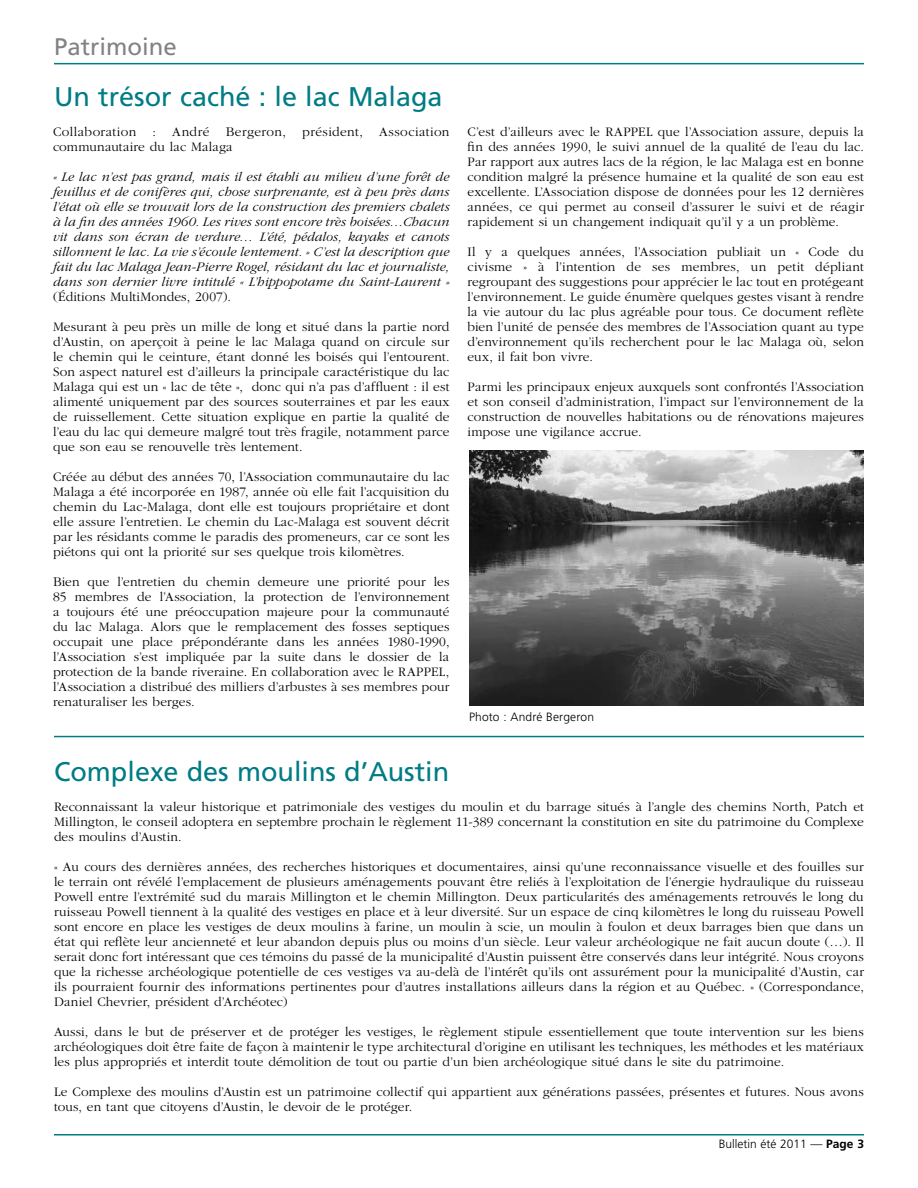
<style>
.page{position:relative;width:918px;height:1188px;background:#fff}
.page>*{position:absolute;margin:0;border:0;box-sizing:border-box;transform-origin:0 0}
.t1{font:27px "Frutiger LT Std";color:#007c85}
.t2{font:24px "Frutiger LT Std";color:#808285}
.t3{font:300 13.5px/15px "Garamond";letter-spacing:.01em;color:#000;text-align:justify}
.t4{font:italic 300 13.5px/15px "Garamond";letter-spacing:.01em;color:#000;text-align:justify}
.t5{font:300 12px "Frutiger LT Std";letter-spacing:.005em;color:#000}
.s1{font-weight:700}
</style>
<div class="page">
<hr style="left:54px;top:1134px;width:810px;height:2px;background:#007c85">
<hr style="left:54px;top:63px;width:810px;height:1px;background:#007c85">
<hr style="left:54px;top:736px;width:810px;height:1px;background:#007c85">
<img style="left:469px;top:451px;width:394px;height:255px">
<h2 class="t2" style="left:54px;top:32px;width:124px">Patrimoine</h2>
<h1 class="t1" style="left:54px;top:81px;width:390px">Un trésor caché : le lac Malaga</h1>
<p class="t3" style="left:53px;top:124px;width:398px">Collaboration : André Bergeron, président, Association communautaire du lac Malaga</p>
<p class="t4" style="left:53px;top:169px;width:398px">« Le lac n’est pas grand, mais il est établi au milieu d’une forêt de feuillus et de conifères qui, chose surprenante, est à peu près dans l’état où elle se trouvait lors de la construction des premiers chalets à la fin des années 1960. Les rives sont encore très boisées…Chacun vit dans son écran de verdure… L’été, pédalos, kayaks et canots sillonnent le lac. La vie s’écoule lentement. » C’est la description que fait du lac Malaga Jean-Pierre Rogel, résidant du lac et journaliste, dans son dernier livre intitulé « L’hippopotame du Saint-Laurent »</p>
<p class="t3" style="left:53px;top:289px;width:180px">(Éditions MultiMondes, 2007).</p>
<p class="t3" style="left:53px;top:319px;width:398px">Mesurant à peu près un mille de long et situé dans la partie nord d’Austin, on aperçoit à peine le lac Malaga quand on circule sur le chemin qui le ceinture, étant donné les boisés qui l’entourent.<br>Son aspect naturel est d’ailleurs la principale caractéristique du lac Malaga qui est un « lac de tête », donc qui n’a pas d’affluent : il est alimenté uniquement par des sources souterraines et par les eaux de ruissellement. Cette situation explique en partie la qualité de l’eau du lac qui demeure malgré tout très fragile, notamment parce que son eau se renouvelle très lentement.</p>
<p class="t3" style="left:53px;top:469px;width:398px">Créée au début des années 70, l’Association communautaire du lac Malaga a été incorporée en 1987, année où elle fait l’acquisition du chemin du Lac-Malaga, dont elle est toujours propriétaire et dont elle assure l’entretien. Le chemin du Lac-Malaga est souvent décrit par les résidants comme le paradis des promeneurs, car ce sont les piétons qui ont la priorité sur ses quelque trois kilomètres.</p>
<p class="t3" style="left:53px;top:574px;width:398px">Bien que l’entretien du chemin demeure une priorité pour les 85 membres de l’Association, la protection de l’environnement a toujours été une préoccupation majeure pour la communauté du lac Malaga. Alors que le remplacement des fosses septiques occupait une place prépondérante dans les années 1980-1990, l’Association s’est impliquée par la suite dans le dossier de la protection de la bande riveraine. En collaboration avec le RAPPEL, l’Association a distribué des milliers d’arbustes à ses membres pour renaturaliser les berges.</p>
<p class="t3" style="left:468px;top:124px;width:398px">C’est d’ailleurs avec le RAPPEL que l’Association assure, depuis la fin des années 1990, le suivi annuel de la qualité de l’eau du lac.<br>Par rapport aux autres lacs de la région, le lac Malaga est en bonne condition malgré la présence humaine et la qualité de son eau est excellente. L’Association dispose de données pour les 12 dernières années, ce qui permet au conseil d’assurer le suivi et de réagir rapidement si un changement indiquait qu’il y a un problème.</p>
<p class="t3" style="left:468px;top:244px;width:398px">Il y a quelques années, l’Association publiait un « Code du civisme » à l’intention de ses membres, un petit dépliant regroupant des suggestions pour apprécier le lac tout en protégeant l’environnement. Le guide énumère quelques gestes visant à rendre la vie autour du lac plus agréable pour tous. Ce document reflète bien l’unité de pensée des membres de l’Association quant au type d’environnement qu’ils recherchent pour le lac Malaga où, selon eux, il fait bon vivre.</p>
<p class="t3" style="left:468px;top:379px;width:398px">Parmi les principaux enjeux auxquels sont confrontés l’Association et son conseil d’administration, l’impact sur l’environnement de la construction de nouvelles habitations ou de rénovations majeures impose une vigilance accrue.</p>
<p class="t5" style="left:469px;top:710px;width:126px">Photo : André Bergeron</p>
<h1 class="t1" style="left:54px;top:756px;width:397px">Complexe des moulins d’Austin</h1>
<p class="t3" style="left:54px;top:799px;width:811px">Reconnaissant la valeur historique et patrimoniale des vestiges du moulin et du barrage situés à l’angle des chemins North, Patch et Millington, le conseil adoptera en septembre prochain le règlement 11-389 concernant la constitution en site du patrimoine du Complexe des moulins d’Austin.</p>
<p class="t3" style="left:54px;top:859px;width:812px">« Au cours des dernières années, des recherches historiques et documentaires, ainsi qu’une reconnaissance visuelle et des fouilles sur le terrain ont révélé l’emplacement de plusieurs aménagements pouvant être reliés à l’exploitation de l’énergie hydraulique du ruisseau Powell entre l’extrémité sud du marais Millington et le chemin Millington. Deux particularités des aménagements retrouvés le long du ruisseau Powell tiennent à la qualité des vestiges en place et à leur diversité. Sur un espace de cinq kilomètres le long du ruisseau Powell sont encore en place les vestiges de deux moulins à farine, un moulin à scie, un moulin à foulon et deux barrages bien que dans un état qui reflète leur ancienneté et leur abandon depuis plus ou moins d’un siècle. Leur valeur archéologique ne fait aucun doute (…). Il serait donc fort intéressant que ces témoins du passé de la municipalité d’Austin puissent être conservés dans leur intégrité. Nous croyons que la richesse archéologique potentielle de ces vestiges va au-delà de l’intérêt qu’ils ont assurément pour la municipalité d’Austin, car ils pourraient fournir des informations pertinentes pour d’autres installations ailleurs dans la région et au Québec. » (Correspondance, Daniel Chevrier, président d’Archéotec)</p>
<p class="t3" style="left:54px;top:1024px;width:811px">Aussi, dans le but de préserver et de protéger les vestiges, le règlement stipule essentiellement que toute intervention sur les biens archéologiques doit être faite de façon à maintenir le type architectural d’origine en utilisant les techniques, les méthodes et les matériaux les plus appropriés et interdit toute démolition de tout ou partie d’un bien archéologique situé dans le site du patrimoine.</p>
<p class="t3" style="left:54px;top:1084px;width:811px">Le Complexe des moulins d’Austin est un patrimoine collectif qui appartient aux générations passées, présentes et futures. Nous avons tous, en tant que citoyens d’Austin, le devoir de le protéger.</p>
<p class="t5" style="left:719px;top:1137px;width:147px">Bulletin été 2011 — <span class="s1">Page 3</span></p>
</div>
